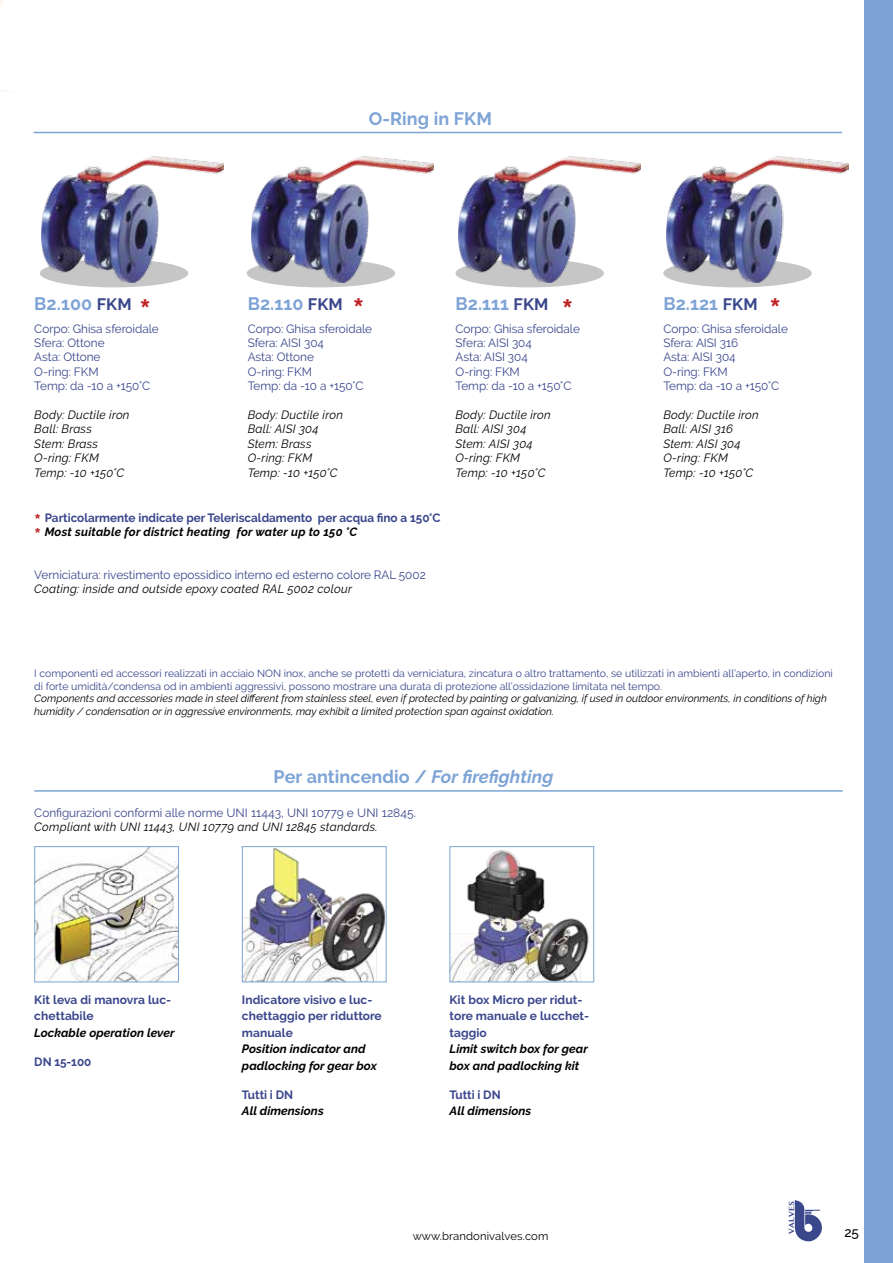
<style>
.page{position:relative;width:893px;height:1263px;background:#fff}
.page>*{position:absolute;margin:0;border:0;box-sizing:border-box;transform-origin:0 0}
.t1{font:700 36px "Raleway";color:#c02327}
.t2{font:700 18px "Raleway";letter-spacing:.005em;color:#7ea4d6}
.t3{font:500 13.5px "Raleway";color:#000}
.t4{font:12px/14.4px "Raleway";color:#3a478c}
.t5{font:italic 12px/14.4px "Raleway";letter-spacing:.02em;color:#000}
.t6{font:700 12px/16.5px "Raleway";letter-spacing:.005em;color:#3a478c}
.t7{font:italic 700 12px/16.5px "Raleway";letter-spacing:.005em;color:#000}
.t8{font:11.25px "Raleway";letter-spacing:.01em;color:#000}
.t9{font:10.5px/12.6px "Raleway";color:#3a478c}
.t10{font:italic 10.5px/12.6px "Raleway";color:#000}
.t11{font:700 7.8px "Lao MN";color:#3a478b}
.s1{font-size:16.5px;color:#3a478c}
.s2{font-size:21px;color:#c02327}
.s3{font-style:italic;color:#000}
.s4{font-style:italic}
</style>
<div class="page">
<svg style="left:794px;top:1200px;width:28px;height:41px"></svg>
<div style="left:864px;top:0;width:29px;height:1263px;background:#7ea4d6"></div>
<svg style="left:0;top:0;width:4px;height:91px"></svg>
<div style="left:247px;top:259px;width:148px;height:28px;background:#c6c6c6;border-radius:50%"></div>
<hr style="left:34px;top:132px;width:808px;height:1px;background:#7ea4d6">
<div style="left:40px;top:259px;width:148px;height:28px;background:#c6c6c6;border-radius:50%"></div>
<div style="left:455px;top:259px;width:149px;height:28px;background:#c6c6c6;border-radius:50%"></div>
<div style="left:663px;top:259px;width:149px;height:28px;background:#c6c6c6;border-radius:50%"></div>
<img style="left:42px;top:157px;width:182px;height:126px">
<img style="left:252px;top:157px;width:182px;height:126px">
<img style="left:458px;top:157px;width:182px;height:126px">
<img style="left:666px;top:157px;width:182px;height:126px">
<hr style="left:34px;top:790px;width:809px;height:2px;background:#7ea4d6">
<img style="left:36px;top:848px;width:141px;height:132px">
<div style="left:34px;top:846px;width:145px;height:136px;border:1px solid #7ea4d6"></div>
<img style="left:244px;top:848px;width:140px;height:132px">
<div style="left:242px;top:846px;width:144px;height:136px;border:1px solid #7ea4d6"></div>
<img style="left:452px;top:850px;width:137px;height:130px">
<div style="left:450px;top:846px;width:144px;height:136px;border:1px solid #7ea4d6"></div>
<h2 class="t2" style="left:369px;top:108px;width:125px">O-Ring in FKM</h2>
<h2 class="t2" style="left:34px;top:293px;width:99px">B2.100 <span class="s1">FKM</span></h2>
<h2 class="t2" style="left:248px;top:293px;width:97px">B2.110 <span class="s1">FKM</span></h2>
<h2 class="t2" style="left:455px;top:293px;width:95px">B2.111 <span class="s1">FKM</span></h2>
<h2 class="t2" style="left:663px;top:293px;width:96px">B2.121 <span class="s1">FKM</span></h2>
<p class="t4" style="left:248px;top:321px;width:126px">Corpo: Ghisa sferoidale<br>Sfera: AISI 304<br>Asta: Ottone<br>O-ring: FKM<br>Temp: da -10 a +150°C</p>
<p class="t5" style="left:248px;top:407px;width:97px">Body: Ductile iron<br>Ball: AISI 304<br>Stem: Brass<br>O-ring: FKM<br>Temp: -10 +150°C</p>
<h1 class="t1" style="left:139px;top:292px;width:14px">*</h1>
<h1 class="t1" style="left:353px;top:291px;width:14px">*</h1>
<h1 class="t1" style="left:561px;top:292px;width:14px">*</h1>
<h1 class="t1" style="left:769px;top:291px;width:14px">*</h1>
<p class="t4" style="left:34px;top:321px;width:126px">Corpo: Ghisa sferoidale<br>Sfera: Ottone<br>Asta: Ottone<br>O-ring: FKM<br>Temp: da -10 a +150°C</p>
<p class="t5" style="left:34px;top:407px;width:97px">Body: Ductile iron<br>Ball: Brass<br>Stem: Brass<br>O-ring: FKM<br>Temp: -10 +150°C</p>
<p class="t4" style="left:455px;top:321px;width:126px">Corpo: Ghisa sferoidale<br>Sfera: AISI 304<br>Asta: AISI 304<br>O-ring: FKM<br>Temp: da -10 a +150°C</p>
<p class="t5" style="left:455px;top:407px;width:97px">Body: Ductile iron<br>Ball: AISI 304<br>Stem: AISI 304<br>O-ring: FKM<br>Temp: -10 +150°C</p>
<p class="t4" style="left:663px;top:321px;width:126px">Corpo: Ghisa sferoidale<br>Sfera: AISI 316<br>Asta: AISI 304<br>O-ring: FKM<br>Temp: da -10 a +150°C</p>
<p class="t5" style="left:663px;top:407px;width:97px">Body: Ductile iron<br>Ball: AISI 316<br>Stem: AISI 304<br>O-ring: FKM<br>Temp: -10 +150°C</p>
<p class="t6" style="left:34px;top:511px;width:408px;line-height:13.6px"><span class="s2">*</span> Particolarmente indicate per Teleriscaldamento per acqua fino a 150°C <span class="s2">*</span> <span class="s3">Most suitable for district heating for water up to 150 °C</span></p>
<p class="t4" style="left:34px;top:568px;width:393px">Verniciatura: rivestimento epossidico interno ed esterno colore RAL 5002</p>
<p class="t5" style="left:34px;top:582px;width:319px">Coating: inside and outside epoxy coated RAL 5002 colour</p>
<p class="t9" style="left:34px;top:667px;width:800px">I componenti ed accessori realizzati in acciaio NON inox, anche se protetti da verniciatura, zincatura o altro trattamento, se utilizzati in ambienti all’aperto, in condizioni di forte umidità/condensa od in ambienti aggressivi, possono mostrare una durata di protezione all’ossidazione limitata nel tempo.</p>
<p class="t10" style="left:34px;top:692px;width:794px">Components and accessories made in steel different from stainless steel, even if protected by painting or galvanizing, if used in outdoor environments, in conditions of high humidity / condensation or in aggressive environments, may exhibit a limited protection span against oxidation.</p>
<h2 class="t2" style="left:274px;top:766px;width:281px">Per antincendio / <span class="s4">For firefighting</span></h2>
<p class="t4" style="left:34px;top:805px;width:383px">Configurazioni conformi alle norme UNI 11443, UNI 10779 e UNI 12845.</p>
<p class="t5" style="left:34px;top:820px;width:345px">Compliant with UNI 11443, UNI 10779 and UNI 12845 standards.</p>
<p class="t6" style="left:34px;top:991px;width:138px">Kit leva di manovra luc&shy;chettabile</p>
<p class="t7" style="left:34px;top:1024px;width:142px">Lockable operation lever</p>
<p class="t6" style="left:34px;top:1053px;width:59px">DN 15-100</p>
<p class="t6" style="left:242px;top:991px;width:141px">Indicatore visivo e luc&shy;chettaggio per riduttore manuale</p>
<p class="t7" style="left:242px;top:1041px;width:136px">Position indicator and padlocking for gear box</p>
<p class="t6" style="left:242px;top:1086px;width:53px">Tutti i DN</p>
<p class="t7" style="left:242px;top:1102px;width:83px">All dimensions</p>
<p class="t6" style="left:450px;top:991px;width:141px">Kit box Micro per ridut&shy;tore manuale e lucchet&shy;taggio</p>
<p class="t7" style="left:450px;top:1041px;width:140px">Limit switch box for gear box and padlocking kit</p>
<p class="t6" style="left:450px;top:1086px;width:53px">Tutti i DN</p>
<p class="t7" style="left:450px;top:1102px;width:83px">All dimensions</p>
<p class="t11" style="left:787px;top:1233px;width:34px;rotate:-90deg">VALVES</p>
<p class="t8" style="left:413px;top:1229px;width:137px">www.brandonivalves.com</p>
<p class="t3" style="left:844px;top:1225px;width:16px">25</p>
</div>
